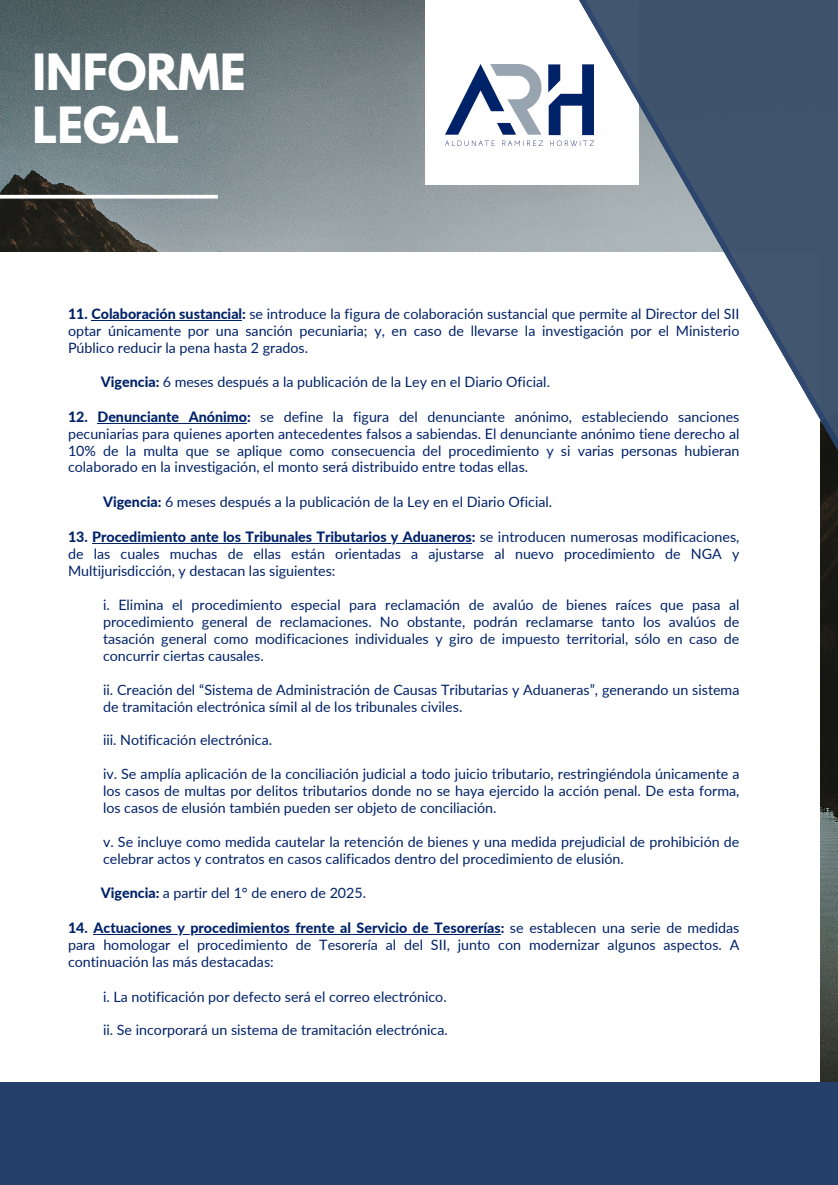
<style>
.page{position:relative;width:838px;height:1185px;background:#fff}
.page>*{position:absolute;margin:0;border:0;box-sizing:border-box;transform-origin:0 0}
.t1{font:700 44.25px/52.5px "League Spartan";color:#fff}
.t2{font:14.25px/16.9px "Lato";color:#002269;text-align:justify}
.t3{font:800 14.25px "Lato";color:#002269}
.s1{font-weight:800}
.s2{font-weight:400}
</style>
<div class="page">
<img style="left:0;top:0;width:837px;height:1082px">
<div style="left:0;top:252px;width:819px;height:932px;background:#fff"></div>
<div style="left:425px;top:0;width:213px;height:184px;background:#fff"></div>
<img style="left:445px;top:64px;width:64px;height:82px">
<hr style="left:0;top:195px;width:218px;height:3px;background:#fff">
<svg style="left:509px;top:64px;width:15px;height:188px"></svg>
<svg style="left:524px;top:0;width:313px;height:757px"></svg>
<div style="left:0;top:1082px;width:837px;height:102px;background:#253f6b"></div>
<hr style="left:91px;top:319px;width:151px;height:1px;background:#002269">
<hr style="left:97px;top:422px;width:150px;height:1px;background:#002269">
<hr style="left:92px;top:542px;width:379px;height:1px;background:#002269">
<hr style="left:93px;top:933px;width:407px;height:1px;background:#002269">
<p class="t1" style="left:32px;top:52px;width:215px">INFORME<br>LEGAL</p>
<p class="t2" style="left:68px;top:305px;width:672px"><span class="s1">11. Colaboración sustancial:</span> se introduce la figura de colaboración sustancial que permite al Director del SII optar únicamente por una sanción pecuniaria; y, en caso de llevarse la investigación por el Ministerio Público reducir la pena hasta 2 grados.</p>
<p class="t2" style="left:101px;top:373px;width:450px"><span class="s1">Vigencia:</span> 6 meses después a la publicación de la Ley en el Diario Oficial.</p>
<p class="t2" style="left:68px;top:408px;width:672px"><span class="s1">12. Denunciante Anónimo:</span> se define la figura del denunciante anónimo, estableciendo sanciones pecuniarias para quienes aporten antecedentes falsos a sabiendas. El denunciante anónimo tiene derecho al 10% de la multa que se aplique como consecuencia del procedimiento y si varias personas hubieran colaborado en la investigación, el monto será distribuido entre todas ellas.</p>
<p class="t2" style="left:103px;top:493px;width:450px"><span class="s1">Vigencia:</span> 6 meses después a la publicación de la Ley en el Diario Oficial.</p>
<p class="t3" style="left:68px;top:527px;width:672px">13. Procedimiento ante los Tribunales Tributarios y Aduaneros: <span class="s2">se introducen numerosas modificaciones,</span></p>
<p class="t2" style="left:68px;top:544px;width:672px">de las cuales muchas de ellas están orientadas a ajustarse al nuevo procedimiento de NGA y<br>Multijurisdicción, y destacan las siguientes:</p>
<p class="t2" style="left:103px;top:596px;width:637px">i. Elimina el procedimiento especial para reclamación de avalúo de bienes raíces que pasa al procedimiento general de reclamaciones. No obstante, podrán reclamarse tanto los avalúos de tasación general como modificaciones individuales y giro de impuesto territorial, sólo en caso de concurrir ciertas causales.</p>
<p class="t2" style="left:103px;top:680px;width:637px">ii. Creación del “Sistema de Administración de Causas Tributarias y Aduaneras”, generando un sistema de tramitación electrónica símil al de los tribunales civiles.</p>
<p class="t2" style="left:103px;top:731px;width:171px">iii. Notificación electrónica.</p>
<p class="t2" style="left:103px;top:765px;width:637px">iv. Se amplía aplicación de la conciliación judicial a todo juicio tributario, restringiéndola únicamente a los casos de multas por delitos tributarios donde no se haya ejercido la acción penal. De esta forma, los casos de elusión también pueden ser objeto de conciliación.</p>
<p class="t2" style="left:103px;top:832px;width:637px">v. Se incluye como medida cautelar la retención de bienes y una medida prejudicial de prohibición de celebrar actos y contratos en casos calificados dentro del procedimiento de elusión.</p>
<p class="t2" style="left:101px;top:884px;width:267px"><span class="s1">Vigencia:</span> a partir del 1° de enero de 2025.</p>
<p class="t3" style="left:68px;top:918px;width:672px">14. Actuaciones y procedimientos frente al Servicio de Tesorerías: <span class="s2">se establecen una serie de medidas</span></p>
<p class="t2" style="left:68px;top:935px;width:672px">para homologar el procedimiento de Tesorería al del SII, junto con modernizar algunos aspectos. A continuación las más destacadas:</p>
<p class="t2" style="left:103px;top:987px;width:345px">i. La notificación por defecto será el correo electrónico.</p>
<p class="t2" style="left:103px;top:1021px;width:346px">ii. Se incorporará un sistema de tramitación electrónica.</p>
</div>
